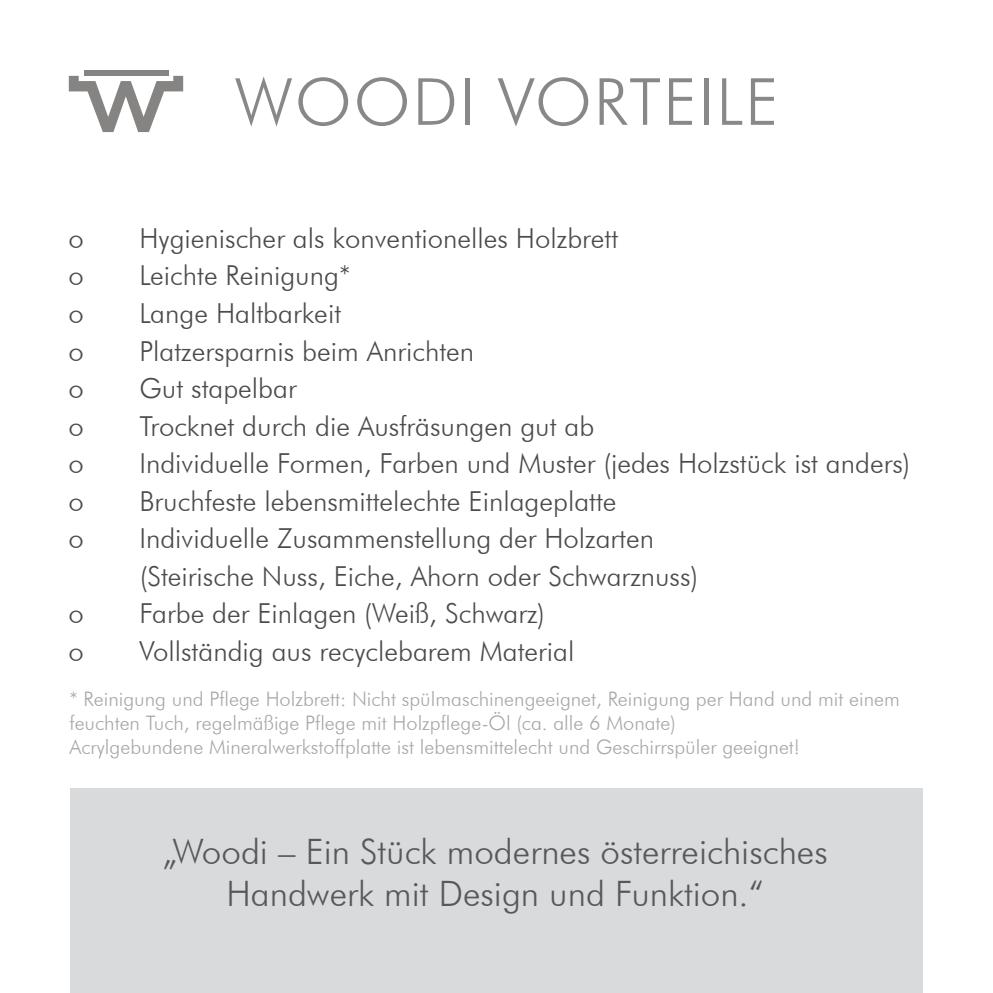
<style>
.page{position:relative;width:993px;height:993px;background:#fff}
.page>*{position:absolute;margin:0;border:0;box-sizing:border-box;transform-origin:0 0}
.t1{font:300 65px "Futura BT";letter-spacing:.03em;color:#87888a}
.t2{font:300 35px/42px "Futura BT";color:#58585a;text-align:center}
.t3{font:300 27.5px/37.5px "Futura BT";color:#4b4b4d}
.t4{font:300 20px/24px "Futura BT";color:#a7a8aa}
</style>
<div class="page">
<svg style="left:68px;top:70px;width:116px;height:62px"></svg>
<div style="left:70px;top:788px;width:852px;height:204px;background:#d9dadb"></div>
<h1 class="t1" style="left:234px;top:62px;width:545px">WOODI VORTEILE</h1>
<p class="t3" style="left:69px;top:219px;width:17px">o</p>
<p class="t3" style="left:139px;top:219px;width:480px">Hygienischer als konventionelles Holzbrett</p>
<p class="t3" style="left:69px;top:256px;width:17px">o</p>
<p class="t3" style="left:139px;top:256px;width:212px">Leichte Reinigung*</p>
<p class="t3" style="left:69px;top:294px;width:17px">o</p>
<p class="t3" style="left:139px;top:294px;width:203px">Lange Haltbarkeit</p>
<p class="t3" style="left:69px;top:331px;width:17px">o</p>
<p class="t3" style="left:139px;top:331px;width:336px">Platzersparnis beim Anrichten</p>
<p class="t3" style="left:69px;top:369px;width:17px">o</p>
<p class="t3" style="left:139px;top:369px;width:159px">Gut stapelbar</p>
<p class="t3" style="left:69px;top:406px;width:17px">o</p>
<p class="t3" style="left:139px;top:406px;width:456px">Trocknet durch die Ausfräsungen gut ab</p>
<p class="t3" style="left:69px;top:444px;width:17px">o</p>
<p class="t3" style="left:139px;top:444px;width:772px">Individuelle Formen, Farben und Muster (jedes Holzstück ist anders)</p>
<p class="t3" style="left:69px;top:481px;width:17px">o</p>
<p class="t3" style="left:139px;top:481px;width:478px">Bruchfeste lebensmittelechte Einlageplatte</p>
<p class="t3" style="left:69px;top:519px;width:17px">o</p>
<p class="t3" style="left:139px;top:519px;width:560px">Individuelle Zusammenstellung der Holzarten (Steirische Nuss, Eiche, Ahorn oder Schwarznuss)</p>
<p class="t3" style="left:69px;top:594px;width:17px">o</p>
<p class="t3" style="left:139px;top:594px;width:407px">Farbe der Einlagen (Weiß, Schwarz)</p>
<p class="t3" style="left:69px;top:632px;width:17px">o</p>
<p class="t3" style="left:139px;top:632px;width:436px">Vollständig aus recyclebarem Material</p>
<p class="t4" style="left:69px;top:686px;width:831px">* Reinigung und Pflege Holzbrett: Nicht spülmaschinengeeignet, Reinigung per Hand und mit einem feuchten Tuch, regelmäßige Pflege mit Holzpflege-Öl (ca. alle 6 Monate)<br>Acrylgebundene Mineralwerkstoffplatte ist lebensmittelecht und Geschirrspüler geeignet!</p>
<p class="t2" style="left:162px;top:829px;width:666px">„Woodi – Ein Stück modernes österreichisches<br>Handwerk mit Design und Funktion.“</p>
</div>
